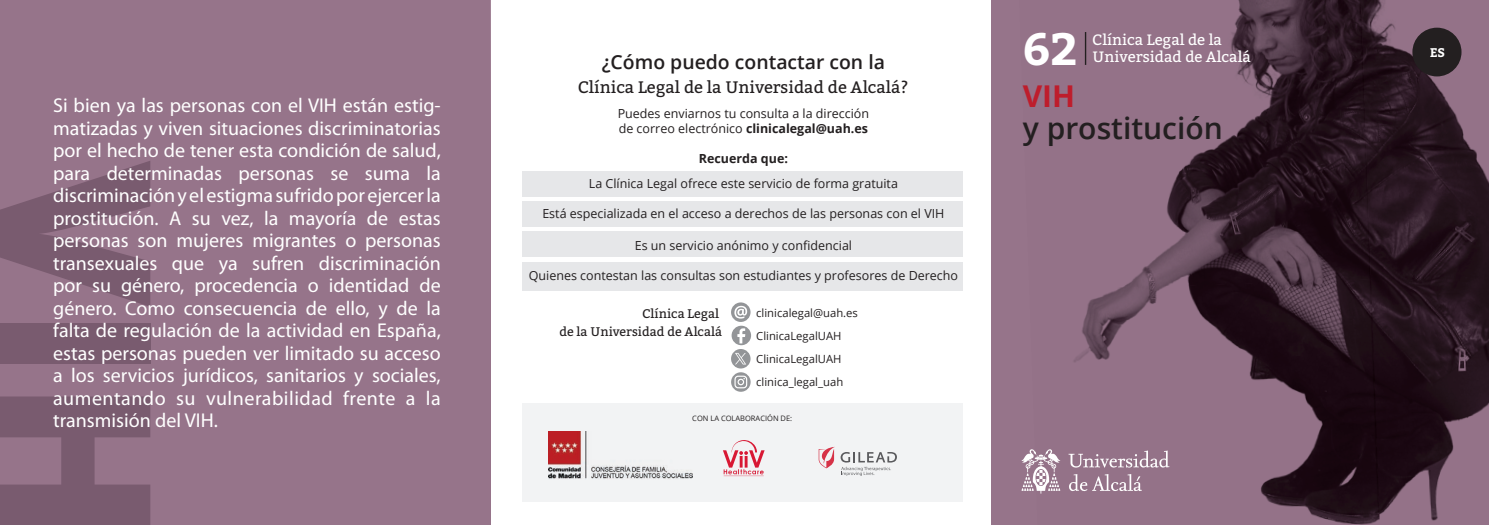
<style>
.page{position:relative;width:1489px;height:525px;background:#fff}
.page>*{position:absolute;margin:0;border:0;box-sizing:border-box;transform-origin:0 0}
.t1{font:700 45px "Bitter";color:#fff}
.t2{font:600 30px "Open Sans";color:#231f20}
.t3{font:700 30px "Open Sans";color:#be1d2c}
.t4{font:20px/22.5px "Myriad Pro";letter-spacing:.025em;color:#fff;text-align:justify}
.t5{font:600 19.38px "Open Sans";color:#231f20}
.t6{font:16.62px "Bitter";color:#231f20}
.t7{font:15px/17.5px "Bitter";color:#fff}
.t8{font:12.5px/15px "Open Sans";color:#231f20}
.t9{font:12.5px/18px "Bitter";color:#231f20;text-align:right}
.t10{font:700 12.5px "Open Sans";color:#231f20}
.t11{font:700 12.5px "Bitter";color:#fff}
.t12{font:11.25px/23.1px "Open Sans";color:#231f20}
.t13{font:7.5px "Open Sans";color:#231f20}
.s1{font-weight:700}
</style>
<div class="page">
<div style="left:991px;top:0;width:38px;height:524px;background:#96748a"></div>
<img style="left:1019px;top:0;width:341px;height:291px">
<img style="left:1360px;top:0;width:128px;height:524px">
<img style="left:1029px;top:279px;width:350px;height:245px">
<div style="left:0;top:0;width:491px;height:524px;background:#96748a"></div>
<svg style="left:0;top:160px;width:150px;height:147px;background:#86667b"></svg>
<div style="left:0;top:323px;width:150px;height:41px;background:#795b6f"></div>
<svg style="left:0;top:396px;width:150px;height:128px;background:#816276"></svg>
<div style="left:522px;top:171px;width:441px;height:26px;background:#e6e7e9"></div>
<div style="left:522px;top:201px;width:441px;height:26px;background:#e6e7e9"></div>
<div style="left:522px;top:231px;width:441px;height:26px;background:#e6e7e9"></div>
<div style="left:522px;top:262px;width:441px;height:28px;background:#e6e7e9"></div>
<div style="left:522px;top:403px;width:440px;height:98px;background:#f2f3f4"></div>
<svg style="left:818px;top:447px;width:16px;height:21px"></svg>
<svg style="left:840px;top:452px;width:56px;height:23px"></svg>
<svg style="left:731px;top:325px;width:20px;height:20px"></svg>
<svg style="left:737px;top:328px;width:8px;height:15px"></svg>
<div style="left:731px;top:349px;width:19px;height:19px;background:#939598;border-radius:50%"></div>
<svg style="left:731px;top:302px;width:19px;height:20px"></svg>
<svg style="left:734px;top:305px;width:13px;height:13px"></svg>
<svg style="left:731px;top:372px;width:19px;height:19px"></svg>
<svg style="left:734px;top:375px;width:13px;height:13px"></svg>
<svg style="left:735px;top:353px;width:11px;height:11px"></svg>
<img style="left:548px;top:431px;width:144px;height:48px">
<hr style="left:723px;top:475px;width:40px;height:1px;background:#d81834">
<svg style="left:723px;top:440px;width:41px;height:35px"></svg>
<hr style="left:1084px;top:32px;width:2px;height:33px;background:#231f20">
<div style="left:1412px;top:28px;width:49px;height:48px;background:#231f20;border-radius:50%"></div>
<svg style="left:1068px;top:450px;width:101px;height:17px;background:#aa90a1"></svg>
<svg style="left:1068px;top:473px;width:73px;height:18px"></svg>
<svg style="left:1021px;top:448px;width:39px;height:45px"></svg>
<p class="t4" style="left:53px;top:94px;width:389px">Si bien ya las personas con el VIH están estig&shy;matizadas y viven situaciones discriminatorias por el hecho de tener esta condición de salud, para determinadas personas se suma la discriminación y el estigma sufrido por ejercer la prostitución. A su vez, la mayoría de estas personas son mujeres migrantes o personas transexuales que ya sufren discriminación por su género, procedencia o identidad de género. Como consecuencia de ello, y de la falta de regulación de la actividad en España, estas personas pueden ver limitado su acceso a los servicios jurídicos, sanitarios y sociales, aumentando su vulnerabilidad frente a la transmisión del VIH.</p>
<p class="t5" style="left:602px;top:49px;width:285px">¿Cómo puedo contactar con la</p>
<p class="t6" style="left:578px;top:77px;width:332px">Clínica Legal de la Universidad de Alcalá?</p>
<p class="t8" style="left:617px;top:106px;width:253px">Puedes enviarnos tu consulta a la dirección de correo electrónico <span class="s1">clinicalegal@uah.es</span></p>
<p class="t10" style="left:698px;top:150px;width:91px">Recuerda que:</p>
<p class="t8" style="left:589px;top:176px;width:310px">La Clínica Legal ofrece este servicio de forma gratuita</p>
<p class="t8" style="left:542px;top:206px;width:403px">Está especializada en el acceso a derechos de las personas con el VIH</p>
<p class="t8" style="left:634px;top:237px;width:219px">Es un servicio anónimo y confidencial</p>
<p class="t8" style="left:529px;top:267px;width:431px">Quienes contestan las consultas son estudiantes y profesores de Derecho</p>
<p class="t9" style="left:559px;top:304px;width:164px">Clínica Legal<br>de la Universidad de Alcalá</p>
<p class="t12" style="left:756px;top:300px;width:103px">clinicalegal@uah.es<br>ClinicaLegalUAH<br>ClinicaLegalUAH clinica_legal_uah</p>
<p class="t13" style="left:692px;top:413px;width:101px">CON LA COLABORACIÓN DE:</p>
<h1 class="t1" style="left:1022px;top:22px;width:57px">62</h1>
<p class="t7" style="left:1092px;top:31px;width:160px">Clínica Legal de la<br>Universidad de Alcalá</p>
<h2 class="t3" style="left:1022px;top:75px;width:54px">VIH</h2>
<h2 class="t2" style="left:1022px;top:108px;width:202px">y prostitución</h2>
<p class="t11" style="left:1429px;top:45px;width:17px">ES</p>
</div>
